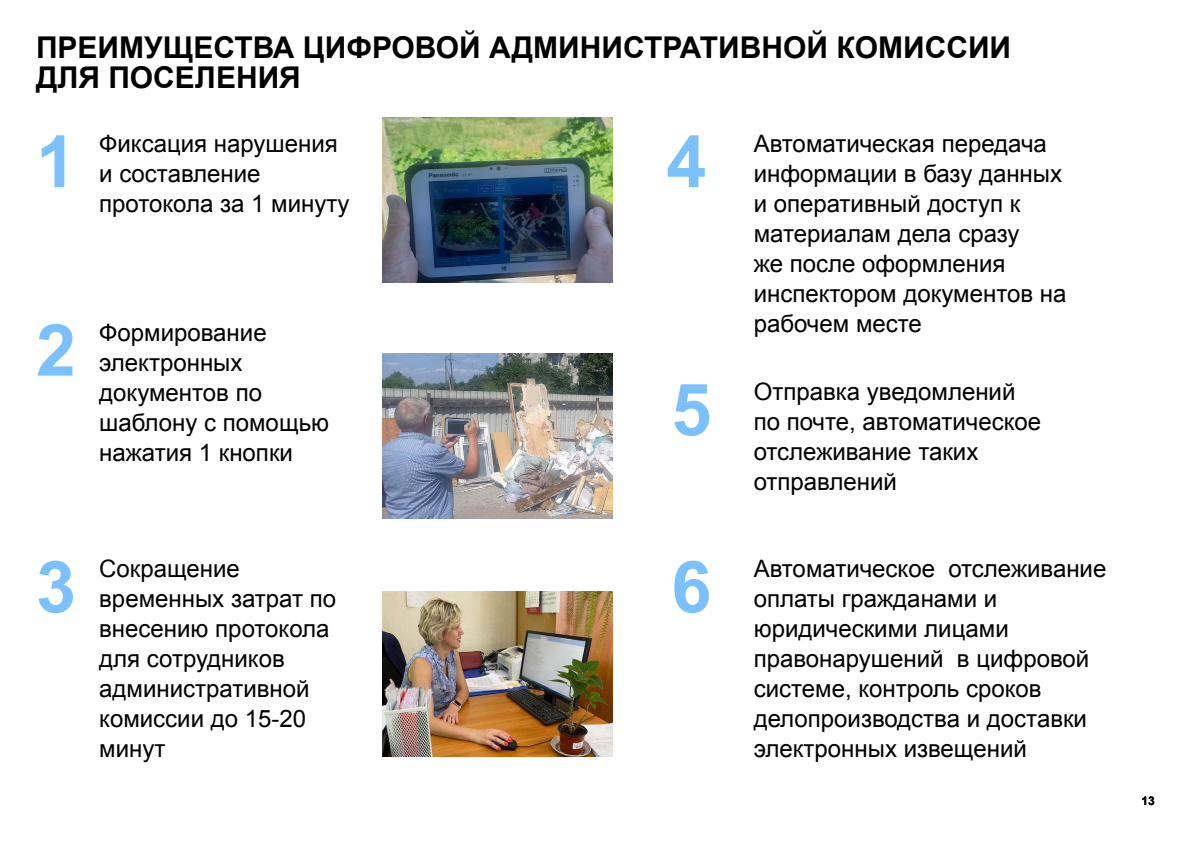
<style>
.page{position:relative;width:1191px;height:842px;background:#fff}
.page>*{position:absolute;margin:0;border:0;box-sizing:border-box;transform-origin:0 0}
.t1{font:700 72px "Arial";color:#7bc1ff}
.t2{font:700 30px/30px "Arial";color:#000}
.t3{font:24px/30px "Arial";color:#000}
.t4{font:700 12px "Arial";color:#000}
</style>
<div class="page">
<img style="left:382px;top:117px;width:230px;height:165px">
<img style="left:382px;top:354px;width:230px;height:165px">
<img style="left:382px;top:591px;width:230px;height:165px">
<p class="t2" style="left:36px;top:33px;width:976px">ПРЕИМУЩЕСТВА ЦИФРОВОЙ АДМИНИСТРАТИВНОЙ КОМИССИИ<br>ДЛЯ ПОСЕЛЕНИЯ</p>
<p class="t3" style="left:99px;top:129px;width:252px">Фиксация нарушения и составление протокола за 1 минуту</p>
<p class="t3" style="left:753px;top:129px;width:314px">Автоматическая передача информации в базу данных и оперативный доступ к материалам дела сразу<br>же после оформления инспектором документов на</p>
<p class="t3" style="left:99px;top:317px;width:169px">Формирование</p>
<p class="t3" style="left:753px;top:309px;width:170px">рабочем месте</p>
<p class="t3" style="left:99px;top:347px;width:231px">электронных документов по шаблону с помощью нажатия 1 кнопки</p>
<h1 class="t1" style="left:36px;top:114px;width:42px">1</h1>
<h1 class="t1" style="left:666px;top:114px;width:42px">4</h1>
<h1 class="t1" style="left:36px;top:303px;width:42px">2</h1>
<p class="t3" style="left:753px;top:377px;width:289px">Отправка уведомлений по почте, автоматическое отслеживание таких отправлений</p>
<h1 class="t1" style="left:671px;top:362px;width:42px">5</h1>
<p class="t3" style="left:99px;top:554px;width:238px">Сокращение временных затрат по внесению протокола для сотрудников административной комиссии до 15-20 минут</p>
<p class="t3" style="left:753px;top:554px;width:354px">Автоматическое отслеживание оплаты гражданами и юридическими лицами правонарушений в цифровой системе, контроль сроков делопроизводства и доставки электронных извещений</p>
<h1 class="t1" style="left:36px;top:540px;width:42px">3</h1>
<h1 class="t1" style="left:671px;top:540px;width:42px">6</h1>
<p class="t4" style="left:1141px;top:792px;width:15px">13</p>
</div>
